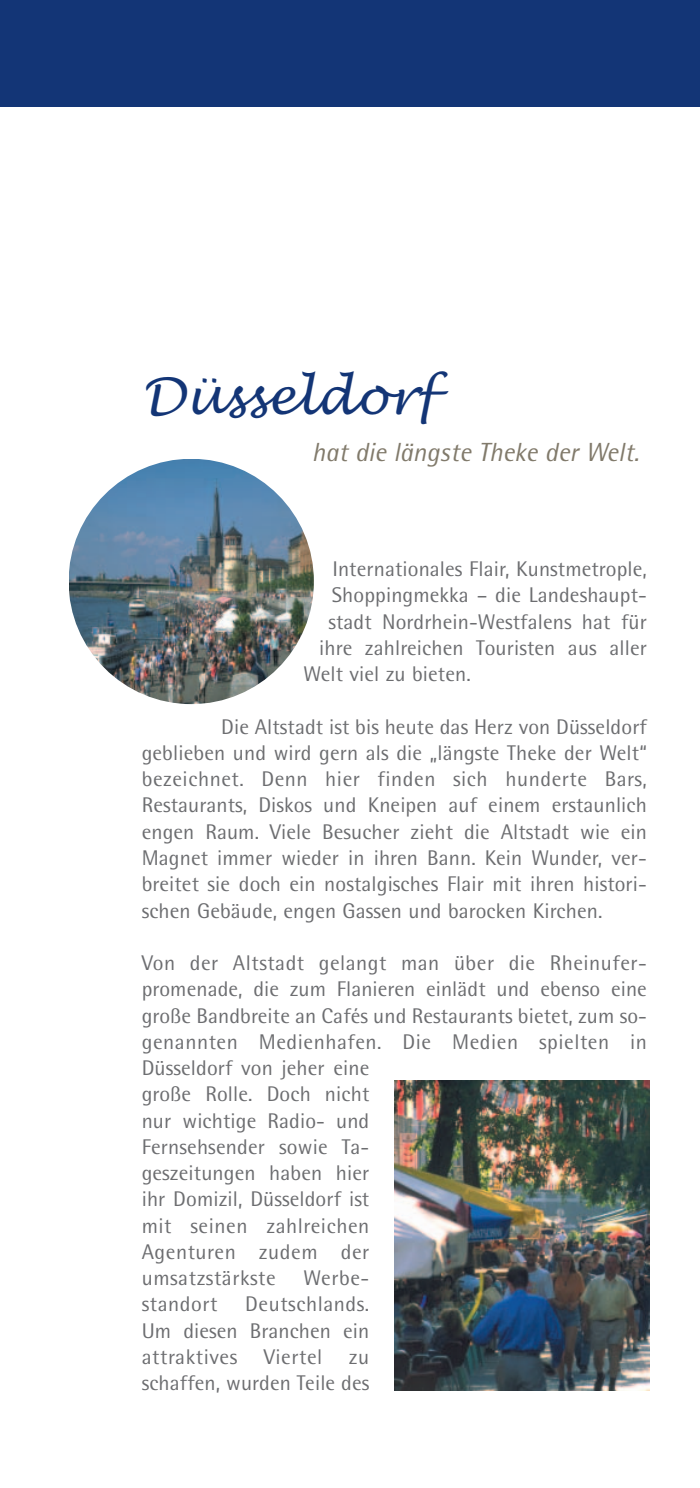
<style>
.page{position:relative;width:700px;height:1488px;background:#fff}
.page>*{position:absolute;margin:0;border:0;box-sizing:border-box;transform-origin:0 0}
.t1{font:italic 50px "Lucida Handwriting";color:#133576}
.t2{font:italic 26.25px "Rotis Semi Sans";color:#817a6b}
.t3{font:21.25px/26.2px "Rotis Semi Sans";letter-spacing:.005em;color:#6c6d70;text-align:justify}
.t4{font:21.25px "Rotis Semi Sans";letter-spacing:.025em;color:#6c6d70}
</style>
<div class="page">
<div style="left:0;top:0;width:700px;height:106px;background:#133576"></div>
<img style="left:394px;top:1080px;width:255px;height:310px">
<img style="left:70px;top:459px;width:244px;height:245px;border-radius:50%">
<h1 class="t1" style="left:142px;top:371px;width:293px">Düsseldorf</h1>
<p class="t2" style="left:312px;top:443px;width:329px">hat die längste Theke der Welt.</p>
<p class="t3" style="left:332px;top:558px;width:316px">Internationales Flair, Kunstmetrople,</p>
<p class="t3" style="left:332px;top:584px;width:317px">Shoppingmekka – die Landeshaupt-</p>
<p class="t3" style="left:328px;top:610px;width:320px">stadt Nordrhein-Westfalens hat für</p>
<p class="t3" style="left:319px;top:637px;width:329px">ihre zahlreichen Touristen aus aller</p>
<p class="t3" style="left:303px;top:663px;width:169px">Welt viel zu bieten.</p>
<p class="t3" style="left:142px;top:715px;width:507px;text-indent:80px">Die Altstadt ist bis heute das Herz von Düsseldorf geblieben und wird gern als die „längste Theke der Welt“ bezeichnet. Denn hier finden sich hunderte Bars, Restaurants, Diskos und Kneipen auf einem erstaunlich engen Raum. Viele Besucher zieht die Altstadt wie ein Magnet immer wieder in ihren Bann. Kein Wunder, ver&shy;breitet sie doch ein nostalgisches Flair mit ihren histori&shy;schen Gebäude, engen Gassen und barocken Kirchen.</p>
<p class="t3" style="left:142px;top:952px;width:507px;text-align:left">Von der Altstadt gelangt man über die Rheinufer&shy;promenade, die zum Flanieren einlädt und ebenso eine große Bandbreite an Cafés und Restaurants bietet, zum so&shy;genannten Medienhafen. Die Medien spielten in<br>Düsseldorf von jeher eine<br>große Rolle. Doch nicht<br>nur wichtige Radio- und<br>Fernsehsender sowie Ta-<br>geszeitungen haben hier<br>ihr Domizil, Düsseldorf ist<br>mit seinen zahlreichen<br>Agenturen zudem der<br>umsatzstärkste</p>
<p class="t3" style="left:303px;top:1267px;width:67px">Werbe-</p>
<p class="t4" style="left:142px;top:1296px;width:77px">standort</p>
<p class="t3" style="left:142px;top:1293px;width:229px;text-indent:104px">Deutschlands.<br>Um diesen Branchen ein attraktives</p>
<p class="t4" style="left:264px;top:1349px;width:60px">Viertel</p>
<p class="t3" style="left:142px;top:1345px;width:229px;text-align:right">zu<br>schaffen, wurden Teile des</p>
</div>
